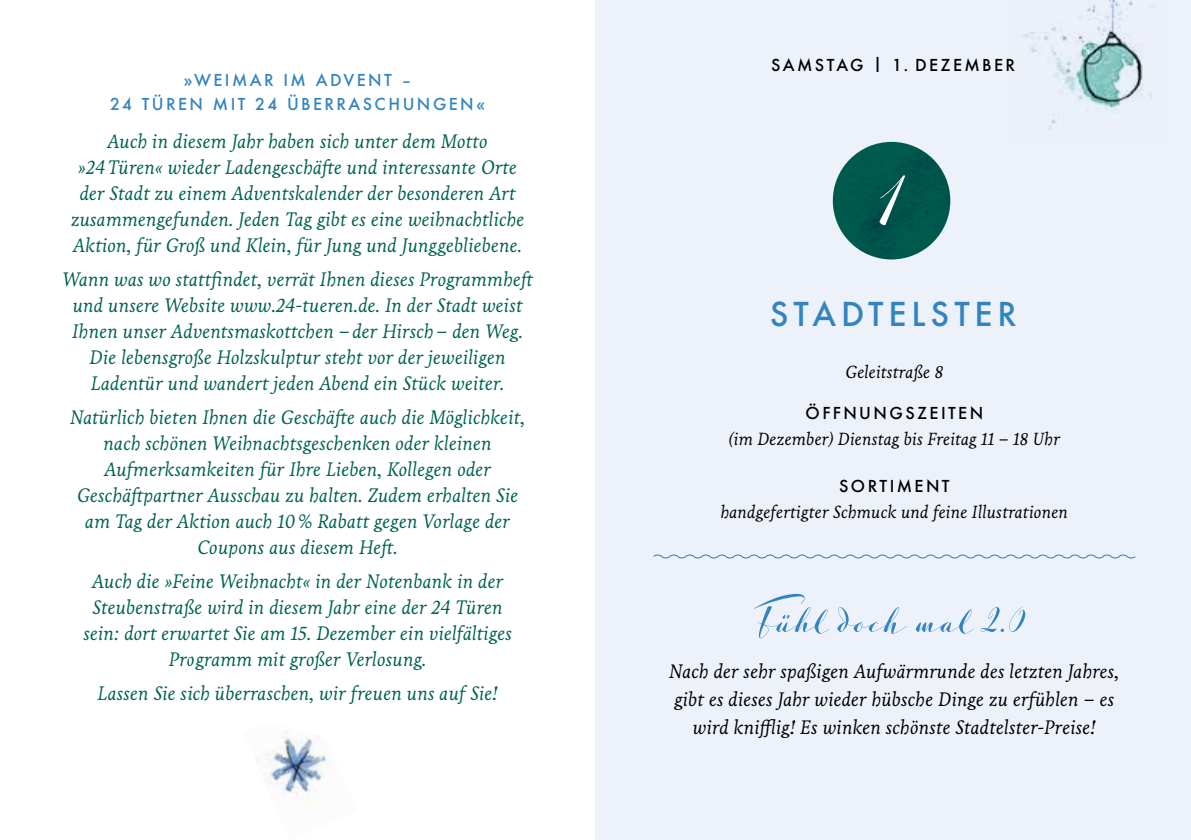
<style>
.page{position:relative;width:1191px;height:840px;background:#fff}
.page>*{position:absolute;margin:0;border:0;box-sizing:border-box;transform-origin:0 0}
.t1{font:120px "Luxus Brut Sparkling";color:#fff}
.t2{font:60px "Luxus Brut Sparkling";color:#3384be}
.t3{font:500 32px "Futura";letter-spacing:.15em;color:#3384be}
.t4{font:italic 20px/26px "Livory";color:#006351;text-align:center}
.t5{font:italic 20px/28px "Livory";color:#000;text-align:center}
.t6{font:italic 18px "Livory";color:#000}
.t7{font:500 16px/24px "Futura";letter-spacing:.15em;color:#3384be;text-align:center}
.t8{font:500 16px "Futura";letter-spacing:.15em;color:#000}
</style>
<div class="page">
<div style="left:595px;top:0;width:596px;height:839px;background:#edf2fa"></div>
<img style="left:1024px;top:0;width:128px;height:129px">
<svg style="left:653px;top:554px;width:483px;height:5px"></svg>
<div style="left:833px;top:142px;width:117px;height:117px;background:#00574d;border-radius:50%"></div>
<img style="left:256px;top:732px;width:75px;height:77px">
<p class="t7" style="left:110px;top:67px;width:377px">»WEIMAR IM ADVENT –<br>24 TÜREN MIT 24 ÜBERRASCHUNGEN«</p>
<p class="t4" style="left:71px;top:128px;width:455px">Auch in diesem Jahr haben sich unter dem Motto »24Türen« wieder Ladengeschäfte und interessante Orte der Stadt zu einem Adventskalender der besonderen Art zusammengefunden. Jeden Tag gibt es eine weihnachtliche Aktion, für Groß und Klein, für Jung und Junggebliebene.</p>
<p class="t4" style="left:62px;top:266px;width:474px">Wann was wo stattfindet, verrät Ihnen dieses Programmheft und unsere Website www.24-tueren.de. In der Stadt weist Ihnen unser Adventsmaskottchen –der Hirsch– den Weg.<br>Die lebensgroße Holzskulptur steht vor der jeweiligen Ladentür und wandert jeden Abend ein Stück weiter.</p>
<p class="t4" style="left:70px;top:404px;width:457px">Natürlich bieten Ihnen die Geschäfte auch die Möglichkeit, nach schönen Weihnachtsgeschenken oder kleinen Aufmerksamkeiten für Ihre Lieben, Kollegen oder Geschäftpartner Ausschau zu halten. Zudem erhalten Sie am Tag der Aktion auch 10% Rabatt gegen Vorlage der Coupons aus diesem Heft.</p>
<p class="t4" style="left:83px;top:568px;width:430px">Auch die »Feine Weihnacht« in der Notenbank in der Steubenstraße wird in diesem Jahr eine der 24 Türen sein: dort erwartet Sie am 15. Dezember ein vielfältiges Programm mit großer Verlosung.</p>
<p class="t4" style="left:98px;top:680px;width:402px">Lassen Sie sich überraschen, wir freuen uns auf Sie!</p>
<p class="t8" style="left:771px;top:54px;width:245px">SAMSTAG | 1. DEZEMBER</p>
<h1 class="t1" style="left:881px;top:113px;width:29px">1</h1>
<h3 class="t3" style="left:769px;top:292px;width:249px">STADTELSTER</h3>
<p class="t6" style="left:845px;top:361px;width:100px">Geleitstraße 8</p>
<p class="t8" style="left:805px;top:402px;width:179px">ÖFFNUNGSZEITEN</p>
<p class="t6" style="left:728px;top:428px;width:333px">(im Dezember) Dienstag bis Freitag 11 – 18 Uhr</p>
<p class="t8" style="left:839px;top:475px;width:112px">SORTIMENT</p>
<p class="t6" style="left:720px;top:501px;width:349px">handgefertigter Schmuck und feine Illustrationen</p>
<h2 class="t2" style="left:760px;top:575px;width:270px">Fühl doch mal 2.0</h2>
<p class="t5" style="left:669px;top:657px;width:452px">Nach der sehr spaßigen Aufwärmrunde des letzten Jahres, gibt es dieses Jahr wieder hübsche Dinge zu erfühlen – es wird knifflig! Es winken schönste Stadtelster-Preise!</p>
</div>
